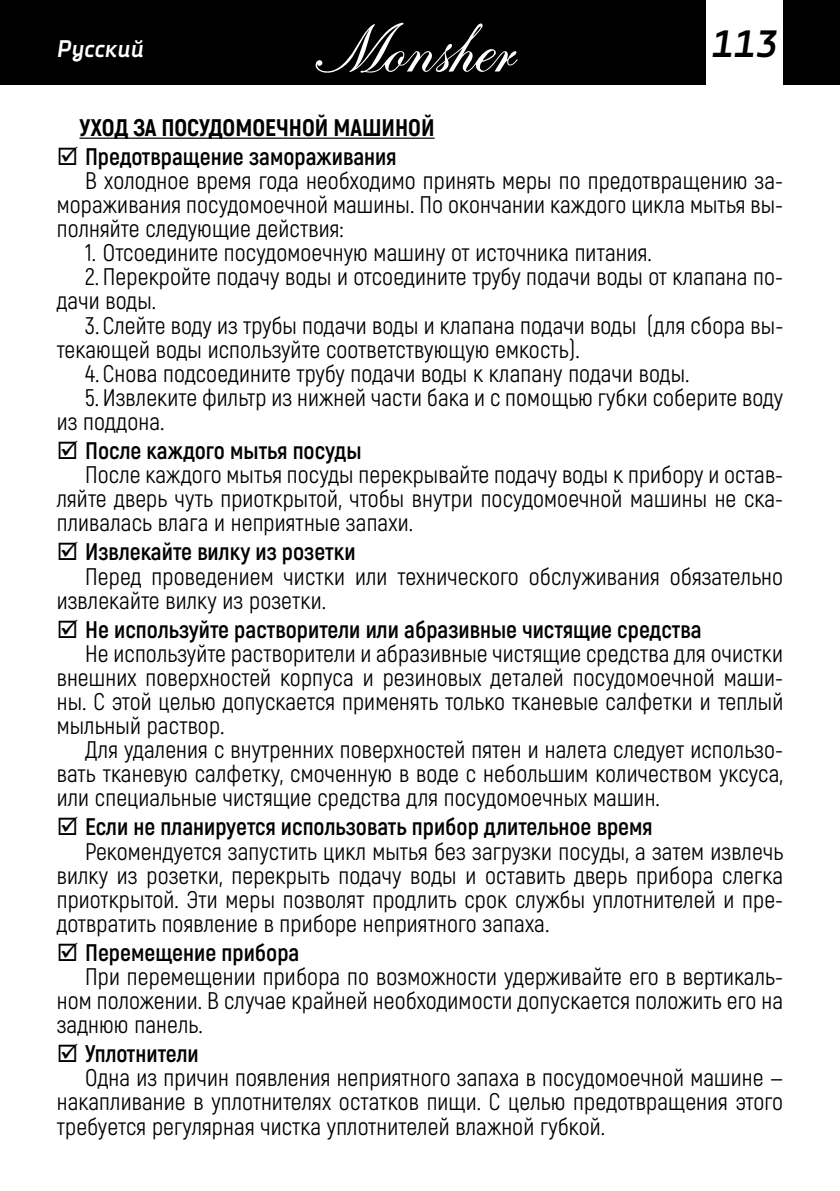
<style>
.page{position:relative;width:840px;height:1191px;background:#fff}
.page>*{position:absolute;margin:0;border:0;box-sizing:border-box;transform-origin:0 0}
.t1{font:italic 700 38px "Decima Nova Pro";color:#000}
.t2{font:24px/24.2px "Akrobat";letter-spacing:.005em;color:#000;text-align:justify}
.t3{font:700 24px "Akrobat";color:#000}
.t4{font:800 24px "Akrobat";color:#000}
.t5{font:italic 700 24px "Decima Nova Pro";color:#fff}
</style>
<div class="page">
<div style="left:0;top:0;width:839px;height:85px;background:#000"></div>
<div style="left:706px;top:0;width:76px;height:91px;background:#fff"></div>
<svg style="left:315px;top:23px;width:202px;height:50px"></svg>
<hr style="left:79px;top:138px;width:355px;height:1px;background:#000">
<p class="t5" style="left:57px;top:35px;width:88px">Русский</p>
<h1 class="t1" style="left:711px;top:22px;width:68px">113</h1>
<p class="t4" style="left:79px;top:112px;width:356px">УХОД ЗА ПОСУДОМОЕЧНОЙ МАШИНОЙ</p>
<p class="t3" style="left:85px;top:141px;width:313px">Предотвращение замораживания</p>
<p class="t2" style="left:57px;top:168px;width:727px;text-indent:28px">В холодное время года необходимо принять меры по предотвращению за&shy;мораживания посудомоечной машины. По окончании каждого цикла мытья вы&shy;полняйте следующие действия:</p>
<p class="t2" style="left:85px;top:241px;width:568px">1. Отсоедините посудомоечную машину от источника питания.</p>
<p class="t2" style="left:57px;top:265px;width:727px;text-indent:28px">2. Перекройте подачу воды и отсоедините трубу подачи воды от клапана по&shy;дачи воды.</p>
<p class="t2" style="left:57px;top:313px;width:727px;text-indent:28px">3. Слейте воду из трубы подачи воды и клапана подачи воды (для сбора вы&shy;текающей воды используйте соответствующую емкость).</p>
<p class="t2" style="left:85px;top:361px;width:605px">4. Снова подсоедините трубу подачи воды к клапану подачи воды.</p>
<p class="t2" style="left:57px;top:385px;width:727px;text-indent:28px">5. Извлеките фильтр из нижней части бака и с помощью губки соберите воду из поддона.</p>
<p class="t3" style="left:85px;top:436px;width:278px">После каждого мытья посуды</p>
<p class="t2" style="left:57px;top:463px;width:727px;text-indent:28px">После каждого мытья посуды перекрывайте подачу воды к прибору и остав&shy;ляйте дверь чуть приоткрытой, чтобы внутри посудомоечной машины не ска&shy;пливалась влага и неприятные запахи.</p>
<p class="t3" style="left:85px;top:537px;width:272px">Извлекайте вилку из розетки</p>
<p class="t2" style="left:57px;top:564px;width:727px;text-indent:28px">Перед проведением чистки или технического обслуживания обязательно извлекайте вилку из розетки.</p>
<p class="t3" style="left:85px;top:614px;width:617px">Не используйте растворители или абразивные чистящие средства</p>
<p class="t2" style="left:57px;top:641px;width:727px;text-indent:28px">Не используйте растворители и абразивные чистящие средства для очистки внешних поверхностей корпуса и резиновых деталей посудомоечной маши&shy;ны. С этой целью допускается применять только тканевые салфетки и теплый мыльный раствор.</p>
<p class="t2" style="left:57px;top:737px;width:727px;text-indent:28px">Для удаления с внутренних поверхностей пятен и налета следует использо&shy;вать тканевую салфетку, смоченную в воде с небольшим количеством уксуса, или специальные чистящие средства для посудомоечных машин.</p>
<p class="t3" style="left:85px;top:812px;width:568px">Если не планируется использовать прибор длительное время</p>
<p class="t2" style="left:57px;top:839px;width:727px;text-indent:28px">Рекомендуется запустить цикл мытья без загрузки посуды, а затем извлечь вилку из розетки, перекрыть подачу воды и оставить дверь прибора слегка приоткрытой. Эти меры позволят продлить срок службы уплотнителей и пре&shy;дотвратить появление в приборе неприятного запаха.</p>
<p class="t3" style="left:85px;top:937px;width:216px">Перемещение прибора</p>
<p class="t2" style="left:57px;top:964px;width:727px;text-indent:28px">При перемещении прибора по возможности удерживайте его в вертикаль&shy;ном положении. В случае крайней необходимости допускается положить его на заднюю панель.</p>
<p class="t3" style="left:85px;top:1038px;width:115px">Уплотнители</p>
<p class="t2" style="left:57px;top:1065px;width:727px;text-indent:28px">Одна из причин появления неприятного запаха в посудомоечной машине — накапливание в уплотнителях остатков пищи. С целью предотвращения этого требуется регулярная чистка уплотнителей влажной губкой.</p>
</div>
